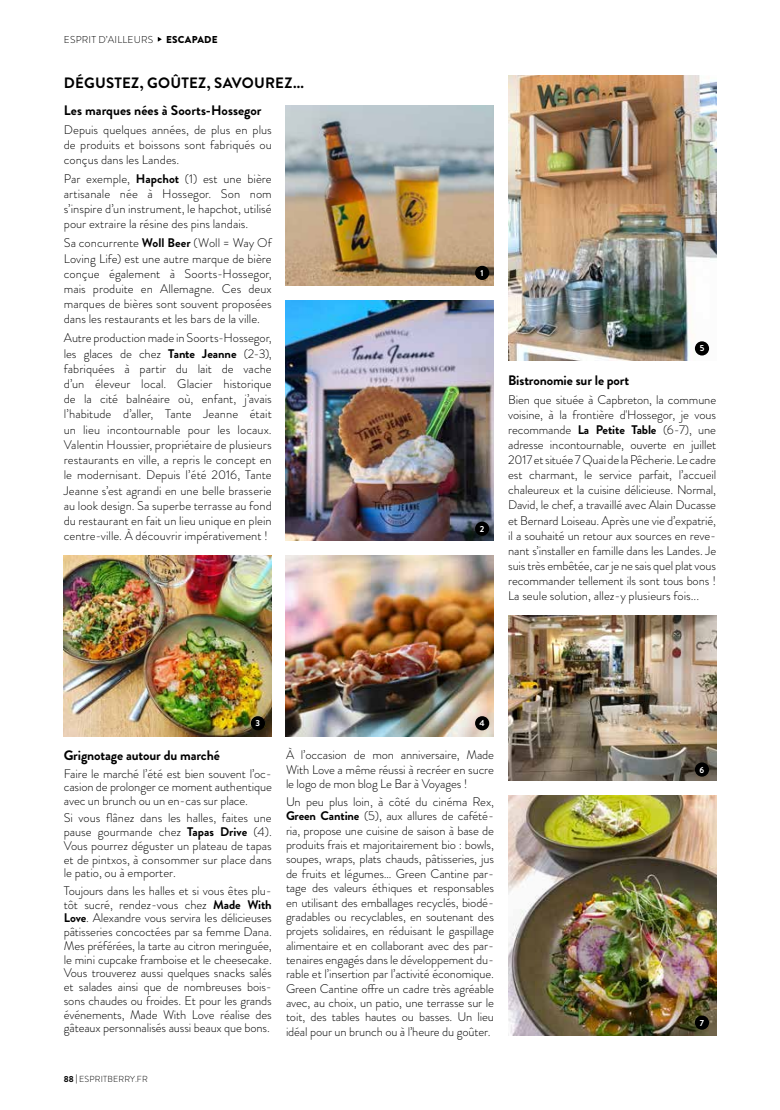
<style>
.page{position:relative;width:780px;height:1110px;background:#fff}
.page>*{position:absolute;margin:0;border:0;box-sizing:border-box;transform-origin:0 0}
.t1{font:700 15px "Brandon Grotesque";letter-spacing:.015em;color:#000}
.t2{font:700 13.75px "Brandon Grotesque";letter-spacing:-.01em;color:#000}
.t3{font:300 12.5px/15.2px "Brandon Grotesque";color:#000;text-align:justify}
.t4{font:300 10px "Brandon Grotesque";letter-spacing:.02em;color:#000}
.t5{font:900 10px "Brandon Grotesque";letter-spacing:.02em;color:#000}
.t6{font:300 8.75px "Brandon Grotesque";letter-spacing:.02em;color:#000}
.t7{font:700 8.75px "Brandon Grotesque";color:#fff}
.s1{font-weight:700}
</style>
<div class="page">
<img style="left:508px;top:75px;width:208px;height:285px">
<img style="left:286px;top:300px;width:208px;height:240px">
<img style="left:286px;top:105px;width:208px;height:180px">
<img style="left:508px;top:795px;width:208px;height:240px">
<img style="left:64px;top:555px;width:208px;height:180px">
<img style="left:286px;top:555px;width:208px;height:180px">
<svg style="left:158px;top:37px;width:4px;height:5px"></svg>
<div style="left:475px;top:266px;width:14px;height:14px;background:#000;border-radius:50%"></div>
<div style="left:475px;top:521px;width:14px;height:14px;background:#000;border-radius:50%"></div>
<div style="left:251px;top:716px;width:14px;height:14px;background:#000;border-radius:50%"></div>
<div style="left:475px;top:716px;width:14px;height:14px;background:#000;border-radius:50%"></div>
<div style="left:694px;top:341px;width:15px;height:14px;background:#000;border-radius:50%"></div>
<img style="left:508px;top:615px;width:208px;height:165px">
<div style="left:694px;top:762px;width:15px;height:14px;background:#000;border-radius:50%"></div>
<div style="left:694px;top:1015px;width:15px;height:14px;background:#000;border-radius:50%"></div>
<p class="t4" style="left:64px;top:33px;width:91px">ESPRIT D’AILLEURS</p>
<p class="t5" style="left:166px;top:32px;width:53px">ESCAPADE</p>
<p class="t1" style="left:64px;top:72px;width:242px">DÉGUSTEZ, GOÛTEZ, SAVOUREZ...</p>
<p class="t2" style="left:64px;top:100px;width:199px">Les marques nées à Soorts-Hossegor</p>
<p class="t3" style="left:64px;top:122px;width:209px">Depuis quelques années, de plus en plus de produits et boissons sont fabriqués ou conçus dans les Landes.</p>
<p class="t3" style="left:64px;top:171px;width:209px">Par exemple, <span class="s1">Hapchot</span> (1) est une bière artisanale née à Hossegor. Son nom s’inspire d’un instrument, le hapchot, utilisé pour extraire la résine des pins landais.</p>
<p class="t3" style="left:64px;top:235px;width:209px">Sa concurrente <span class="s1">Woll Beer</span> (Woll = Way Of Loving Life) est une autre marque de bière conçue également à Soorts-Hossegor, mais produite en Allemagne. Ces deux marques de bières sont souvent proposées dans les restaurants et les bars de la ville.</p>
<p class="t3" style="left:64px;top:330px;width:209px">Autre production made in Soorts-Hossegor, les glaces de chez <span class="s1">Tante Jeanne</span> (2-3), fabriquées à partir du lait de vache d’un éleveur local. Glacier historique de la cité balnéaire où, enfant, j’avais l’habitude d’aller, Tante Jeanne était un lieu incontournable pour les locaux.<br>Valentin Houssier, propriétaire de plusieurs restaurants en ville, a repris le concept en le modernisant. Depuis l’été 2016, Tante Jeanne s’est agrandi en une belle brasserie au look design. Sa superbe terrasse au fond du restaurant en fait un lieu unique en plein centre-ville. À découvrir impérativement !</p>
<p class="t7" style="left:480px;top:267px;width:5px">1</p>
<p class="t7" style="left:480px;top:522px;width:6px">2</p>
<p class="t7" style="left:699px;top:342px;width:6px">5</p>
<p class="t2" style="left:508px;top:370px;width:122px">Bistronomie sur le port</p>
<p class="t3" style="left:508px;top:391px;width:209px">Bien que située à Capbreton, la commune voisine, à la frontière d'Hossegor, je vous recommande <span class="s1">La Petite Table</span> (6-7), une adresse incontournable, ouverte en juillet 2017 et située 7 Quai de la Pêcherie. Le cadre est charmant, le service parfait, l’accueil chaleureux et la cuisine délicieuse. Normal, David, le chef, a travaillé avec Alain Ducasse et Bernard Loiseau. Après une vie d’expatrié, il a souhaité un retour aux sources en reve&shy;nant s’installer en famille dans les Landes. Je suis très embêtée, car je ne sais quel plat vous recommander tellement ils sont tous bons !<br>La seule solution, allez-y plusieurs fois...</p>
<p class="t7" style="left:255px;top:717px;width:6px">3</p>
<p class="t7" style="left:479px;top:717px;width:7px">4</p>
<p class="t2" style="left:64px;top:745px;width:157px">Grignotage autour du marché</p>
<p class="t3" style="left:64px;top:766px;width:209px;line-height:13.8px">Faire le marché l’été est bien souvent l’oc&shy;casion de prolonger ce moment authentique avec un brunch ou un en-cas sur place.</p>
<p class="t3" style="left:64px;top:811px;width:209px;line-height:13.8px">Si vous flânez dans les halles, faites une pause gourmande chez <span class="s1">Tapas Drive</span> (4).<br>Vous pourrez déguster un plateau de tapas et de pintxos, à consommer sur place dans le patio, ou à emporter.</p>
<p class="t3" style="left:64px;top:883px;width:209px;line-height:13.8px">Toujours dans les halles et si vous êtes plu&shy;tôt sucré, rendez-vous chez <span class="s1">Made With Love</span>. Alexandre vous servira les délicieuses pâtisseries concoctées par sa femme Dana.<br>Mes préférées, la tarte au citron meringuée, le mini cupcake framboise et le cheesecake.<br>Vous trouverez aussi quelques snacks salés et salades ainsi que de nombreuses bois&shy;sons chaudes ou froides. Et pour les grands événements, Made With Love réalise des gâteaux personnalisés aussi beaux que bons.</p>
<p class="t6" style="left:64px;top:1072px;width:85px"><span class="s1">88 |</span> ESPRITBERRY.FR</p>
<p class="t3" style="left:286px;top:747px;width:209px;line-height:14.4px">À l’occasion de mon anniversaire, Made With Love a même réussi à recréer en sucre le logo de mon blog Le Bar à Voyages !</p>
<p class="t3" style="left:286px;top:794px;width:209px;line-height:14.4px">Un peu plus loin, à côté du cinéma Rex, <span class="s1">Green Cantine</span> (5), aux allures de cafété&shy;ria, propose une cuisine de saison à base de produits frais et majoritairement bio : bowls, soupes, wraps, plats chauds, pâtisseries, jus de fruits et légumes… Green Cantine par&shy;tage des valeurs éthiques et responsables en utilisant des emballages recyclés, biodé&shy;gradables ou recyclables, en soutenant des projets solidaires, en réduisant le gaspillage alimentaire et en collaborant avec des par&shy;tenaires engagés dans le développement du&shy;rable et l’insertion par l’activité économique.<br>Green Cantine offre un cadre très agréable avec, au choix, un patio, une terrasse sur le toit, des tables hautes ou basses. Un lieu idéal pour un brunch ou à l’heure du goûter.</p>
<p class="t7" style="left:699px;top:763px;width:6px">6</p>
<p class="t7" style="left:699px;top:1016px;width:6px">7</p>
</div>
